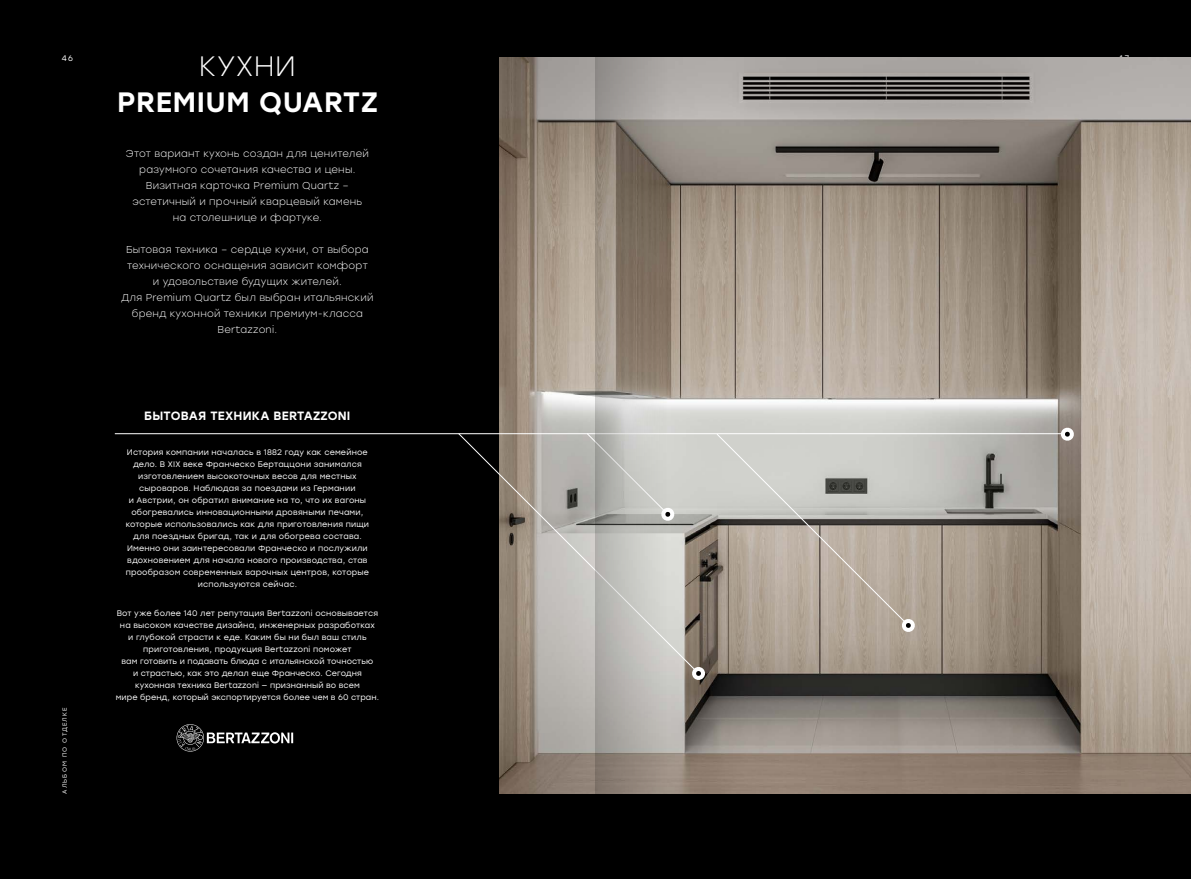
<style>
.page{position:relative;width:1191px;height:879px;background:#000}
.page>*{position:absolute;margin:0;border:0;box-sizing:border-box;transform-origin:0 0}
.t1{font:500 28px "Stolzl";letter-spacing:.02em;color:#fff}
.t2{font:300 28px "Stolzl";letter-spacing:.02em;color:#fff}
.t3{font:500 12px "Stolzl";letter-spacing:.02em;color:#fff}
.t4{font:300 10px/16px "Stolzl";letter-spacing:.02em;color:#fff;text-align:center}
.t5{font:8px/12px "Stolzl";letter-spacing:.02em;color:#fff;text-align:center}
.t6{font:6px "Stolzl";letter-spacing:.19em;color:#fff}
</style>
<div class="page">
<img style="left:499px;top:57px;width:692px;height:737px">
<svg style="left:177px;top:724px;width:116px;height:27px"></svg>
<hr style="left:115px;top:433px;width:952px;height:1px;background:#fff">
<svg style="left:1056px;top:424px;width:22px;height:19px"></svg>
<svg style="left:457px;top:432px;width:242px;height:242px"></svg>
<svg style="left:715px;top:433px;width:204px;height:201px;background:#b8b2a9"></svg>
<svg style="left:688px;top:663px;width:21px;height:19px"></svg>
<svg style="left:585px;top:432px;width:93px;height:91px;background:#c2c2be"></svg>
<svg style="left:595px;top:57px;width:71px;height:737px;background:#a49f97"></svg>
<p class="t5" style="left:62px;top:52px;width:13px">46</p>
<p class="t5" style="left:1118px;top:52px;width:12px">47</p>
<h1 class="t2" style="left:199px;top:47px;width:98px">КУХНИ</h1>
<h1 class="t1" style="left:117px;top:82px;width:262px">PREMIUM QUARTZ</h1>
<p class="t4" style="left:126px;top:145px;width:244px">Этот вариант кухонь создан для ценителей разумного сочетания качества и цены.<br>Визитная карточка Premium Quartz – эстетичный и прочный кварцевый камень на столешнице и фартуке.</p>
<p class="t4" style="left:121px;top:241px;width:254px">Бытовая техника – сердце кухни, от выбора технического оснащения зависит комфорт<br>и удовольствие будущих жителей.<br>Для Premium Quartz был выбран итальянский бренд кухонной техники премиум-класса Bertazzoni.</p>
<p class="t6" style="left:61px;top:794px;width:88px;rotate:-90deg">АЛЬБОМ ПО ОТДЕЛКЕ</p>
<h2 class="t3" style="left:144px;top:407px;width:208px">БЫТОВАЯ ТЕХНИКА BERTAZZONI</h2>
<p class="t5" style="left:126px;top:446px;width:245px">История компании началась в 1882 году как семейное дело. В XIX веке Франческо Бертаццони занимался изготовлением высокоточных весов для местных сыроваров. Наблюдая за поездами из Германии<br>и Австрии, он обратил внимание на то, что их вагоны обогревались инновационными дровяными печами, которые использовались как для приготовления пищи для поездных бригад, так и для обогрева состава.<br>Именно они заинтересовали Франческо и послужили вдохновением для начала нового производства, став прообразом современных варочных центров, которые используются сейчас.</p>
<p class="t5" style="left:116px;top:607px;width:265px">Вот уже более 140 лет репутация Bertazzoni основывается на высоком качестве дизайна, инженерных разработках<br>и глубокой страсти к еде. Каким бы ни был ваш стиль приготовления, продукция Bertazzoni поможет<br>вам готовить и подавать блюда с итальянской точностью<br>и страстью, как это делал еще Франческо. Сегодня кухонная техника Bertazzoni — признанный во всем<br>мире бренд, который экспортируется более чем в 60 стран.</p>
</div>
